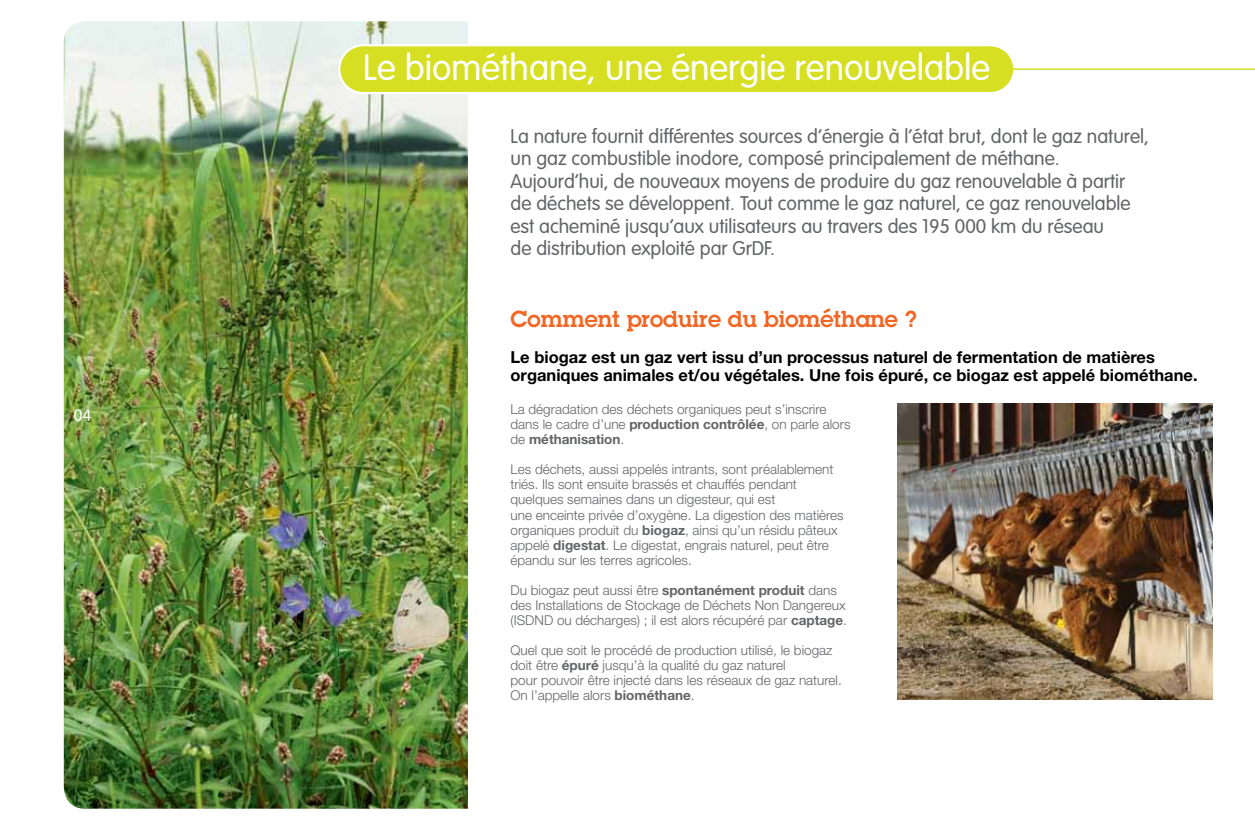
<style>
.page{position:relative;width:1255px;height:830px;background:#fff}
.page>*{position:absolute;margin:0;border:0;box-sizing:border-box;transform-origin:0 0}
.t1{font:300 36px "VAG Rounded Std";color:#fff}
.t2{font:600 22.5px "Lubalin Graph Std";color:#f26522}
.t3{font:300 19.5px/22.5px "VAG Rounded Std";color:#636466}
.t4{font:700 16.5px/18px "Helvetica Neue LT";color:#000}
.t5{font:300 16.35px "VAG Rounded Std";color:#fff}
.t6{font:300 13.5px/15px "Helvetica Neue LT";color:#636466}
.s1{font-weight:700}
</style>
<div class="page">
<hr style="left:906px;top:68px;width:348px;height:2px;background:#d7df23">
<img style="left:64px;top:21px;width:404px;height:787px">
<img style="left:897px;top:403px;width:315px;height:296px">
<div style="left:338px;top:44px;width:50px;height:50px;border:3px solid #fff;border-radius:50%"></div>
<div style="left:340px;top:46px;width:46px;height:46px;border:3px solid #d7df23;border-radius:50%"></div>
<div style="left:969px;top:48px;width:42px;height:42px;background:#d7df23;border-radius:50%"></div>
<div style="left:967px;top:46px;width:46px;height:46px;border:3px solid #d7df23;border-radius:50%"></div>
<div style="left:361px;top:46px;width:629px;height:46px;border:3px solid #d7df23"></div>
<div style="left:342px;top:48px;width:42px;height:42px;background:#d7df23;border-radius:50%"></div>
<div style="left:363px;top:48px;width:627px;height:42px;background:#d7df23"></div>
<p class="t5" style="left:74px;top:406px;width:19px">04</p>
<h1 class="t1" style="left:364px;top:47px;width:553px">Le biométhane, une énergie d’avenir</h1>
<h1 class="t1" style="left:794px;top:47px;width:197px">renouvelable</h1>
<p class="t3" style="left:510px;top:125px;width:640px">La nature fournit différentes sources d’énergie à l’état brut, dont le gaz naturel, un gaz combustible inodore, composé principalement de méthane.<br>Aujourd’hui, de nouveaux moyens de produire du gaz renouvelable à partir de déchets se développent. Tout comme le gaz naturel, ce gaz renouvelable est acheminé jusqu’aux utilisateurs au travers des 195 000 km du réseau<br>de distribution exploité par GrDF.</p>
<h2 class="t2" style="left:510px;top:304px;width:408px">Comment produire du biométhane ?</h2>
<p class="t4" style="left:510px;top:347px;width:688px">Le biogaz est un gaz vert issu d’un processus naturel de fermentation de matières organiques animales et/ou végétales. Une fois épuré, ce biogaz est appelé biométhane.</p>
<p class="t6" style="left:510px;top:401px;width:341px">La dégradation des déchets organiques peut s’inscrire dans le cadre d’une <span class="s1">production contrôlée</span>, on parle alors de <span class="s1">méthanisation</span>.</p>
<p class="t6" style="left:510px;top:461px;width:335px">Les déchets, aussi appelés intrants, sont préalablement triés. Ils sont ensuite brassés et chauffés pendant quelques semaines dans un digesteur, qui est<br>une enceinte privée d’oxygène. La digestion des matières organiques produit du <span class="s1">biogaz</span>, ainsi qu’un résidu pâteux appelé <span class="s1">digestat</span>. Le digestat, engrais naturel, peut être épandu sur les terres agricoles.</p>
<p class="t6" style="left:510px;top:581px;width:338px">Du biogaz peut aussi être <span class="s1">spontanément produit</span> dans des Installations de Stockage de Déchets Non Dangereux (ISDND ou décharges) ; il est alors récupéré par <span class="s1">captage</span>.</p>
<p class="t6" style="left:510px;top:641px;width:333px">Quel que soit le procédé de production utilisé, le biogaz doit être <span class="s1">épuré</span> jusqu’à la qualité du gaz naturel<br>pour pouvoir être injecté dans les réseaux de gaz naturel.<br>On l’appelle alors <span class="s1">biométhane</span>.</p>
</div>
